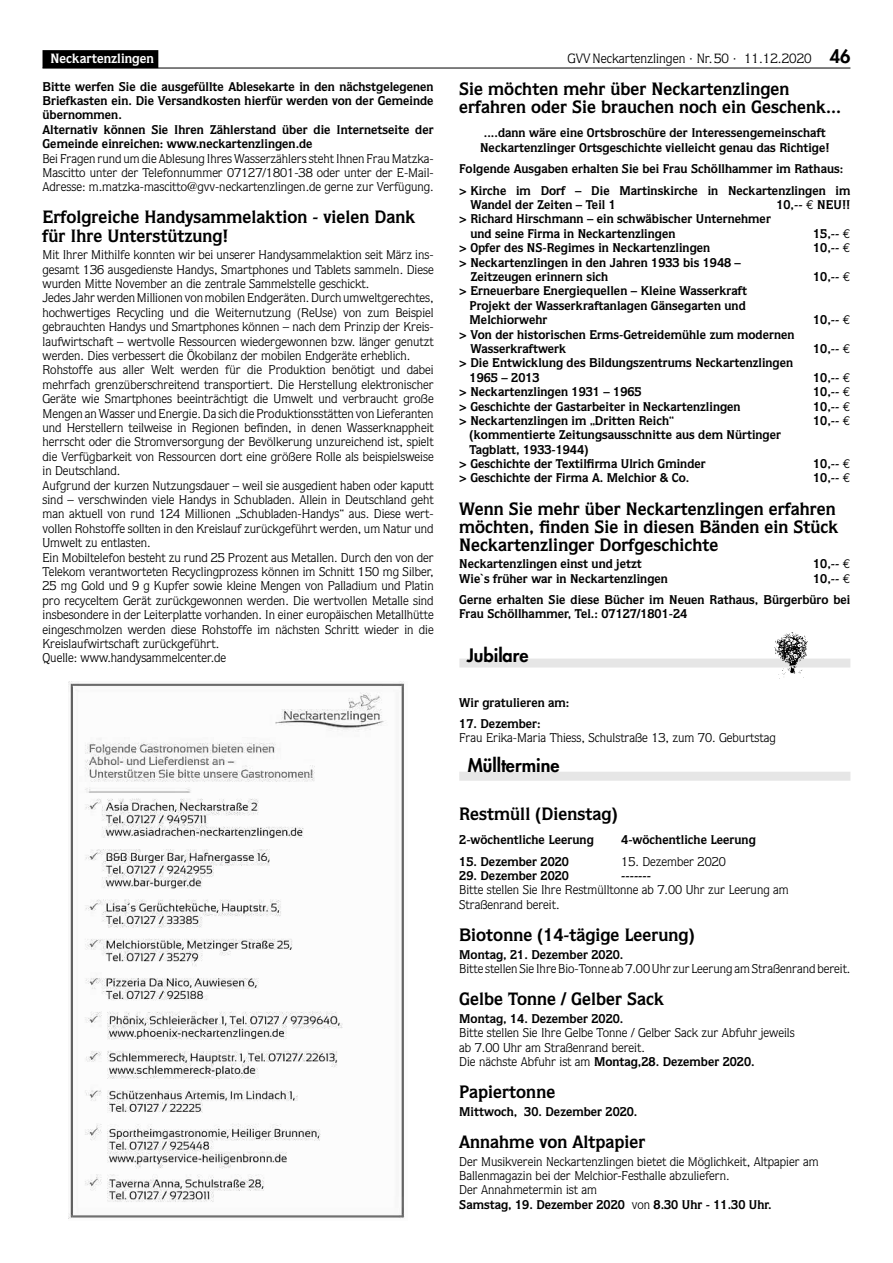
<style>
.page{position:relative;width:893px;height:1263px;background:#fff}
.page>*{position:absolute;margin:0;border:0;box-sizing:border-box;transform-origin:0 0}
.t1{font:700 18px/18px "Quorum";color:#000}
.t2{font:800 18px "Futura";color:#000}
.t3{font:13.5px "Quorum";color:#000}
.t4{font:700 13.5px "Quorum";color:#fff}
.t5{font:12.75px/14.4px "Quorum";color:#000}
.t6{font:700 12.75px/14.4px "Quorum";color:#000}
.s1{font-family:"Futura";font-weight:800;font-size:18px}
.s2{font-family:"Euro Mono";font-weight:400}
.s3{font-weight:700}
</style>
<div class="page">
<hr style="left:43px;top:68px;width:807px;height:1px;background:#000">
<img style="left:68px;top:681px;width:337px;height:538px">
<div style="left:459px;top:658px;width:391px;height:9px;background:#e6e6e6"></div>
<img style="left:774px;top:632px;width:34px;height:46px">
<div style="left:459px;top:772px;width:391px;height:9px;background:#e6e6e6"></div>
<div style="left:43px;top:50px;width:115px;height:18px;background:#000"></div>
<p class="t4" style="left:51px;top:50px;width:105px">Neckartenzlingen</p>
<p class="t6" style="left:43px;top:79px;width:393px">Bitte werfen Sie die ausgefüllte Ablesekarte in den nächstgelegenen Briefkasten ein. Die Versandkosten hierfür werden von der Gemeinde übernommen.<br>Alternativ können Sie Ihren Zählerstand über die Internetseite der Gemeinde einreichen: www.neckartenzlingen.de</p>
<p class="t5" style="left:43px;top:151px;width:393px;text-align:justify">Bei Fragen rund um die Ablesung Ihres Wasserzählers steht Ihnen Frau Matzka-Mascitto unter der Telefonnummer 07127/1801-38 oder unter der E-Mail-Adresse: m.matzka-mascitto@gvv-neckartenzlingen.de gerne zur Verfügung.</p>
<h1 class="t1" style="left:43px;top:208px;width:375px">Erfolgreiche Handysammelaktion - vielen Dank für Ihre Unterstützung!</h1>
<p class="t5" style="left:43px;top:248px;width:393px">Mit Ihrer Mithilfe konnten wir bei unserer Handysammelaktion seit März ins&shy;gesamt 136 ausgedienste Handys, Smartphones und Tablets sammeln. Diese wurden Mitte November an die zentrale Sammelstelle geschickt.<br>Jedes Jahr werden Millionen von mobilen Endgeräten. Durch umweltgerechtes, hochwertiges Recycling und die Weiternutzung (ReUse) von zum Beispiel gebrauchten Handys und Smartphones können – nach dem Prinzip der Kreis&shy;laufwirtschaft – wertvolle Ressourcen wiedergewonnen bzw. länger genutzt werden. Dies verbessert die Ökobilanz der mobilen Endgeräte erheblich.<br>Rohstoffe aus aller Welt werden für die Produktion benötigt und dabei mehrfach grenzüberschreitend transportiert. Die Herstellung elektronischer Geräte wie Smartphones beeinträchtigt die Umwelt und verbraucht große Mengen an Wasser und Energie. Da sich die Produktionsstätten von Lieferanten und Herstellern teilweise in Regionen befinden, in denen Wasserknappheit herrscht oder die Stromversorgung der Bevölkerung unzureichend ist, spielt die Verfügbarkeit von Ressourcen dort eine größere Rolle als beispielsweise in Deutschland.<br>Aufgrund der kurzen Nutzungsdauer – weil sie ausgedient haben oder kaputt sind – verschwinden viele Handys in Schubladen. Allein in Deutschland geht man aktuell von rund 124 Millionen „Schubladen-Handys“ aus. Diese wert&shy;vollen Rohstoffe sollten in den Kreislauf zurückgeführt werden, um Natur und Umwelt zu entlasten.<br>Ein Mobiltelefon besteht zu rund 25 Prozent aus Metallen. Durch den von der Telekom verantworteten Recyclingprozess können im Schnitt 150 mg Silber, 25 mg Gold und 9 g Kupfer sowie kleine Mengen von Palladium und Platin pro recyceltem Gerät zurückgewonnen werden. Die wertvollen Metalle sind insbesondere in der Leiterplatte vorhanden. In einer europäischen Metallhütte eingeschmolzen werden diese Rohstoffe im nächsten Schritt wieder in die Kreislaufwirtschaft zurückgeführt.<br>Quelle: www.handysammelcenter.de</p>
<p class="t3" style="left:568px;top:51px;width:284px">GVVNeckartenzlingen · Nr.50 · 11.12.2020 <span class="s1">46</span></p>
<h1 class="t1" style="left:459px;top:79px;width:383px">Sie möchten mehr über Neckartenzlingen erfahren oder Sie brauchen noch ein Geschenk...</h1>
<p class="t6" style="left:480px;top:126px;width:351px">....dann wäre eine Ortsbroschüre der Interessengemeinschaft<br>Neckartenzlinger Ortsgeschichte vielleicht genau das Richtige!</p>
<p class="t6" style="left:459px;top:158px;width:393px;line-height:21.6px">Folgende Ausgaben erhalten Sie bei Frau Schöllhammer im Rathaus: &gt; Kirche im Dorf – Die Martinskirche in Neckartenzlingen im</p>
<p class="t6" style="left:470px;top:197px;width:147px">Wandel der Zeiten – Teil 1</p>
<p class="t6" style="left:776px;top:197px;width:76px">10,-- <span class="s2">€</span> NEU!!</p>
<p class="t6" style="left:470px;top:212px;width:302px;text-indent:-11px">&gt; Richard Hirschmann – ein schwäbischer Unternehmer und seine Firma in Neckartenzlingen</p>
<p class="t6" style="left:813px;top:226px;width:39px">15,-- <span class="s2">€</span></p>
<p class="t6" style="left:459px;top:240px;width:252px">&gt; Opfer des NS-Regimes in Neckartenzlingen</p>
<p class="t6" style="left:813px;top:240px;width:39px">10,-- <span class="s2">€</span></p>
<p class="t6" style="left:470px;top:255px;width:272px;text-indent:-11px">&gt; Neckartenzlingen in den Jahren 1933 bis 1948 –<br>Zeitzeugen erinnern sich</p>
<p class="t6" style="left:813px;top:269px;width:39px">10,-- <span class="s2">€</span></p>
<p class="t6" style="left:470px;top:284px;width:279px;text-align:justify;text-indent:-10px">&gt; Erneuerbare Energiequellen – Kleine Wasserkraft Projekt der Wasserkraftanlagen Gänsegarten und Melchiorwehr</p>
<p class="t6" style="left:470px;top:327px;width:326px;text-indent:-11px">&gt; Von der historischen Erms-Getreidemühle zum modernen<br>Wasserkraftwerk</p>
<p class="t6" style="left:470px;top:355px;width:325px;text-indent:-10px">&gt; Die Entwicklung des Bildungszentrums Neckartenzlingen<br>1965 – 2013</p>
<p class="t6" style="left:813px;top:312px;width:39px">10,-- <span class="s2">€</span></p>
<p class="t6" style="left:813px;top:341px;width:39px">10,-- <span class="s2">€</span></p>
<p class="t6" style="left:813px;top:370px;width:39px">10,-- <span class="s2">€</span></p>
<p class="t6" style="left:459px;top:384px;width:184px">&gt; Neckartenzlingen 1931 – 1965</p>
<p class="t6" style="left:813px;top:384px;width:39px">10,-- <span class="s2">€</span></p>
<p class="t6" style="left:459px;top:399px;width:283px">&gt; Geschichte der Gastarbeiter in Neckartenzlingen</p>
<p class="t6" style="left:813px;top:399px;width:39px">10,-- <span class="s2">€</span></p>
<p class="t6" style="left:459px;top:413px;width:216px">&gt; Neckartenzlingen im „Dritten Reich“</p>
<p class="t6" style="left:813px;top:413px;width:39px">10,-- <span class="s2">€</span></p>
<p class="t6" style="left:470px;top:427px;width:313px">(kommentierte Zeitungsausschnitte aus dem Nürtinger</p>
<p class="t6" style="left:470px;top:442px;width:120px">Tagblatt, 1933-1944)</p>
<p class="t6" style="left:459px;top:456px;width:248px">&gt; Geschichte der Textilfirma Ulrich Gminder</p>
<p class="t6" style="left:813px;top:456px;width:39px">10,-- <span class="s2">€</span></p>
<p class="t6" style="left:459px;top:471px;width:232px">&gt; Geschichte der Firma A. Melchior &amp; Co.</p>
<p class="t6" style="left:813px;top:471px;width:39px">10,-- <span class="s2">€</span></p>
<h1 class="t1" style="left:459px;top:499px;width:381px">Wenn Sie mehr über Neckartenzlingen erfahren möchten, finden Sie in diesen Bänden ein Stück<br>Neckartenzlinger Dorfgeschichte</h1>
<p class="t6" style="left:459px;top:557px;width:184px">Neckartenzlingen einst und jetzt</p>
<p class="t6" style="left:813px;top:557px;width:39px">10,-- <span class="s2">€</span></p>
<p class="t6" style="left:459px;top:571px;width:210px">Wie`s früher war in Neckartenzlingen</p>
<p class="t6" style="left:459px;top:568px;width:393px;line-height:21.3px;text-align:right">10,-- <span class="s2">€<br></span>Gerne erhalten Sie diese Bücher im Neuen Rathaus, Bürgerbüro bei</p>
<p class="t6" style="left:459px;top:607px;width:229px">Frau Schöllhammer, Tel.: 07127/1801-24</p>
<h1 class="t2" style="left:467px;top:643px;width:63px">Jubilare</h1>
<p class="t6" style="left:459px;top:695px;width:112px">Wir gratulieren am:</p>
<p class="t6" style="left:459px;top:716px;width:83px">17. Dezember:</p>
<p class="t5" style="left:459px;top:730px;width:318px">Frau Erika-Maria Thiess, Schulstraße 13, zum 70. Geburtstag</p>
<h1 class="t2" style="left:468px;top:753px;width:93px">Mülltermine</h1>
<h1 class="t1" style="left:459px;top:804px;width:160px">Restmüll (Dienstag)</h1>
<p class="t6" style="left:459px;top:833px;width:136px">2-wöchentliche Leerung</p>
<p class="t6" style="left:621px;top:833px;width:136px">4-wöchentliche Leerung</p>
<p class="t6" style="left:459px;top:854px;width:111px">15. Dezember 2020</p>
<p class="t5" style="left:621px;top:854px;width:106px">15. Dezember 2020</p>
<p class="t6" style="left:459px;top:868px;width:111px">29. Dezember 2020</p>
<p class="t6" style="left:621px;top:868px;width:31px">-------</p>
<p class="t5" style="left:459px;top:883px;width:331px">Bitte stellen Sie Ihre Restmülltonne ab 7.00 Uhr zur Leerung am<br>Straßenrand bereit.</p>
<h1 class="t1" style="left:459px;top:925px;width:237px">Biotonne (14-tägige Leerung)</h1>
<p class="t6" style="left:459px;top:947px;width:166px">Montag, 21. Dezember 2020.</p>
<p class="t5" style="left:459px;top:961px;width:393px">Bitte stellen Sie Ihre Bio-Tonne ab 7.00 Uhr zur Leerung am Straßenrand bereit.</p>
<h1 class="t1" style="left:459px;top:989px;width:206px">Gelbe Tonne / Gelber Sack</h1>
<p class="t6" style="left:459px;top:1011px;width:166px">Montag, 14. Dezember 2020.</p>
<p class="t5" style="left:459px;top:1025px;width:337px">Bitte stellen Sie Ihre Gelbe Tonne / Gelber Sack zur Abfuhr jeweils ab 7.00 Uhr am Straßenrand bereit.<br>Die nächste Abfuhr ist am <span class="s3">Montag,28. Dezember 2020.</span></p>
<h1 class="t1" style="left:459px;top:1082px;width:98px">Papiertonne</h1>
<p class="t6" style="left:459px;top:1104px;width:180px">Mittwoch, 30. Dezember 2020.</p>
<h1 class="t1" style="left:459px;top:1132px;width:188px">Annahme von Altpapier</h1>
<p class="t5" style="left:459px;top:1154px;width:361px">Der Musikverein Neckartenzlingen bietet die Möglichkeit, Altpapier am Ballenmagazin bei der Melchior-Festhalle abzuliefern.<br>Der Annahmetermin ist am<br><span class="s3">Samstag, 19. Dezember 2020</span> von <span class="s3">8.30 Uhr - 11.30 Uhr.</span></p>
</div>
